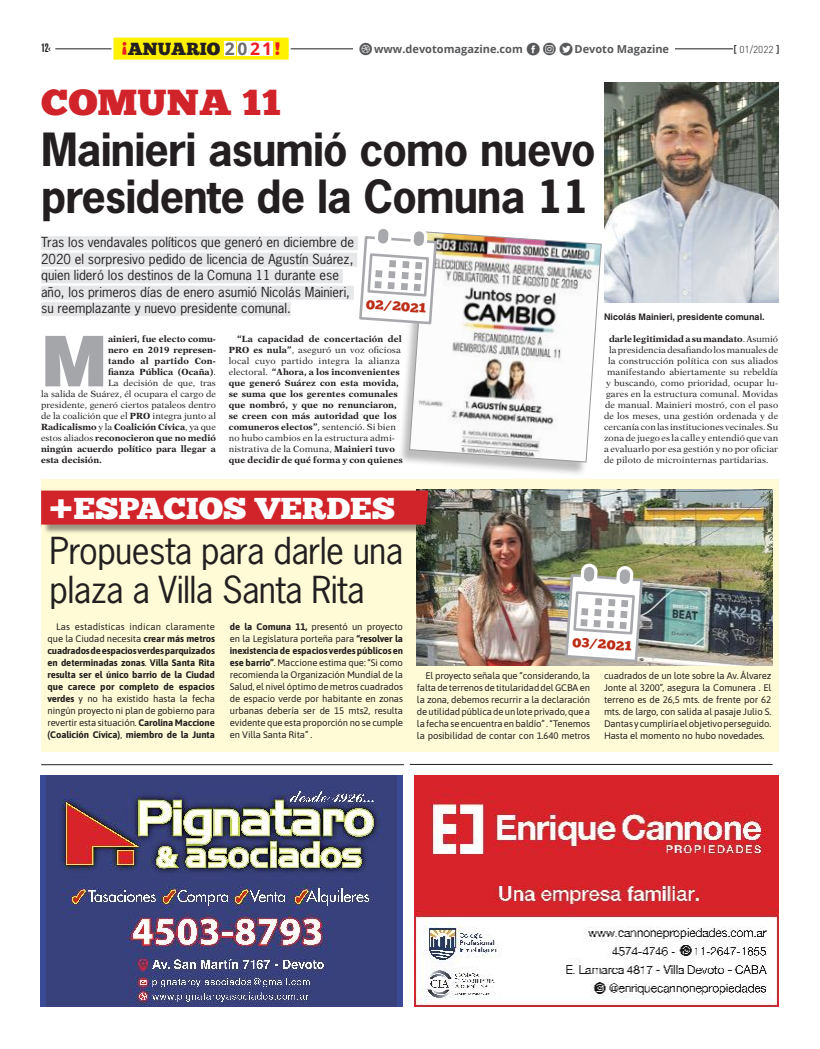
<style>
.page{position:relative;width:820px;height:1049px;background:#fff}
.page>*{position:absolute;margin:0;border:0;box-sizing:border-box;transform-origin:0 0}
.t1{font:900 70.1px "Helvetica LT Std";color:#a5a6aa}
.t2{font:700 43px/47px "News Gothic";letter-spacing:-.02em;color:#231f20}
.t3{font:36px "Chunk Five Ex";color:#d1232a;scale:1.1 1}
.t4{font:35px/39px "News Gothic";letter-spacing:-.02em;color:#231f20}
.t5{font:30px "Chunk Five Ex";color:#fff;scale:1.1 1}
.t6{font:17.4px "Chunk Five Ex";color:#231f20;scale:1.05 1}
.t7{font:13px/16.5px "News Gothic";color:#231f20}
.t8{font:13px "Chunk Five Ex";color:#bc2e18;scale:1.15 1}
.t9{font:12px "Helvetica LT Std Ultra Comp";color:#231f20}
.t10{font:700 11px "Open Sans";color:#57585a}
.t11{font:300 10px "DIN";color:#231f20}
.t12{font:9.5px/12px "Asap";letter-spacing:-.01em;color:#231f20;text-align:justify}
.t13{font:700 9px/11px "New Aster";letter-spacing:.01em;color:#231f20}
.t14{font:9px "New Aster";letter-spacing:.01em;color:#231f20}
.t15{font:700 9px "Helvetica";color:#231f20}
.s1{font-family:"Helvetica LT Std";font-weight:700;font-size:10px}
.s2{font-family:"Open Sans";font-weight:700;color:#6c6d70}
.s3{font-family:"Open Sans";font-weight:800;color:#ee1d23}
.s4{font-family:"Open Sans";font-weight:700;color:#ee1d23}
.s5{font-size:18px;color:#ee1d23}
.s6{font-family:"Social Circles";font-weight:400;font-size:23px}
.s7{font-weight:500}
.s8{font-weight:400}
.s9{font-weight:700}
</style>
<div class="page">
<hr style="left:55px;top:49px;width:717px;height:1px;background:#231f20">
<div style="left:732px;top:44px;width:47px;height:12px;background:#fff"></div>
<div style="left:352px;top:40px;width:322px;height:20px;background:#fff"></div>
<svg style="left:110px;top:37px;width:181px;height:23px;background:#fef21b"></svg>
<div style="left:224px;top:42px;width:12px;height:14px;background:#fff"></div>
<div style="left:237px;top:42px;width:11px;height:14px;background:#fff"></div>
<div style="left:249px;top:42px;width:12px;height:14px;background:#fff"></div>
<div style="left:261px;top:42px;width:12px;height:14px;background:#fff"></div>
<div style="left:41px;top:479px;width:737px;height:273px;background:#fffbd6"></div>
<hr style="left:41px;top:764px;width:363px;height:1px;background:#231f20">
<hr style="left:409px;top:764px;width:363px;height:1px;background:#231f20">
<img style="left:414px;top:775px;width:364px;height:231px">
<div style="left:40px;top:775px;width:362px;height:231px;background:#3b4a94"></div>
<img style="left:46px;top:775px;width:350px;height:231px">
<div style="left:41px;top:236px;width:317px;height:14px;background:#e6e7e9"></div>
<div style="left:41px;top:253px;width:316px;height:14px;background:#e6e7e9"></div>
<div style="left:41px;top:269px;width:302px;height:14px;background:#e6e7e9"></div>
<div style="left:41px;top:286px;width:312px;height:14px;background:#e6e7e9"></div>
<div style="left:41px;top:302px;width:250px;height:14px;background:#e6e7e9"></div>
<div style="left:397px;top:234px;width:204px;height:242px;background:#231f20;opacity:.3"></div>
<svg style="left:408px;top:232px;width:194px;height:231px"></svg>
<img style="left:604px;top:82px;width:174px;height:220px">
<img style="left:416px;top:489px;width:356px;height:176px">
<svg style="left:359px;top:229px;width:79px;height:97px"></svg>
<svg style="left:563px;top:562px;width:81px;height:102px;background:#d1d2cc"></svg>
<div style="left:43px;top:492px;width:395px;height:42px;background:#231f20;opacity:.45"></div>
<div style="left:41px;top:490px;width:387px;height:35px;background:#d1232a"></div>
<p class="t9" style="left:41px;top:41px;width:12px">12<span class="s1">‹</span></p>
<h3 class="t6" style="left:122px;top:36px;width:152px"><sup>¡</sup>ANUARIO <span class="s2">2 0</span><span class="s3">2</span><span class="s4">1</span> <span class="s5">!</span></h3>
<p class="t10" style="left:358px;top:41px;width:312px"><span class="s6">a</span>www.devotomagazine.com <span class="s6">f$t</span>Devoto Magazine</p>
<p class="t11" style="left:733px;top:43px;width:48px"><span class="s7">[</span> 01/2022 <span class="s7">]</span></p>
<h3 class="t3" style="left:41px;top:75px;width:219px">COMUNA 11</h3>
<h2 class="t2" style="left:41px;top:125px;width:556px">Mainieri asumió como nuevo presidente de la Comuna 11</h2>
<p class="t7" style="left:41px;top:234px;width:314px">Tras los vendavales políticos que generó en diciembre de 2020 el sorpresivo pedido de licencia de Agustín Suárez, quien lideró los destinos de la Comuna 11 durante ese año, los primeros días de enero asumió Nicolás Mainieri, su reemplazante y nuevo presidente comunal.</p>
<h1 class="t1" style="left:41px;top:315px;width:68px">M</h1>
<p class="t13" style="left:108px;top:334px;width:109px">ainieri, fue electo comu-</p>
<h3 class="t8" style="left:366px;top:294px;width:54px;rotate:4deg">02/2021</h3>
<p class="t15" style="left:603px;top:311px;width:162px">Nicolás Mainieri, presidente comunal.</p>
<p class="t13" style="left:229px;top:334px;width:175px;text-indent:9px">“La capacidad de concertación del PRO es nula”<span class="s8">, aseguró un voz oficiosa local cuyo partido integra la alianza electoral.</span> “Ahora, a los inconvenientes que generó Suárez con esta movida, se suma que los gerentes comunales que nombró, y que no renunciaron, se creen con más autoridad que los comuneros electos”<span class="s8">, sentenció. Si bien no hubo cambios en la estructura admi&shy;nistrativa de la Comuna,</span> Mainieri tuvo que decidir de qué forma y con quienes</p>
<p class="t13" style="left:608px;top:334px;width:170px">darle legitimidad a su mandato<span class="s8">. Asumió</span></p>
<p class="t14" style="left:608px;top:345px;width:171px">la presidencia desafiando los manuales de</p>
<p class="t14" style="left:607px;top:356px;width:171px">la construcción política con sus aliados</p>
<p class="t14" style="left:606px;top:367px;width:172px">manifestando abiertamente su rebeldía</p>
<p class="t14" style="left:605px;top:378px;width:173px">y buscando, como prioridad, ocupar lu-</p>
<p class="t14" style="left:605px;top:389px;width:173px">gares en la estructura comunal. Movidas</p>
<p class="t14" style="left:604px;top:400px;width:175px">de manual. Mainieri mostró, con el paso</p>
<p class="t14" style="left:603px;top:411px;width:176px">de los meses, una gestión ordenada y de</p>
<p class="t14" style="left:603px;top:422px;width:176px">cercanía con las instituciones vecinales. Su</p>
<p class="t14" style="left:603px;top:433px;width:176px">zona de juego es la calle y entendió que van</p>
<p class="t14" style="left:603px;top:444px;width:175px">a evaluarlo por esa gestión y no por oficiar</p>
<p class="t14" style="left:603px;top:455px;width:166px">de piloto de microinternas partidarias.</p>
<p class="t13" style="left:108px;top:345px;width:109px">nero en 2019 represen-</p>
<p class="t13" style="left:108px;top:356px;width:109px">tando al partido Con-</p>
<p class="t13" style="left:108px;top:367px;width:109px">fianza Pública (Ocaña)<span class="s8">.</span></p>
<p class="t14" style="left:108px;top:378px;width:109px">La decisión de que, tras</p>
<p class="t14" style="left:41px;top:389px;width:176px">la salida de Suárez, él ocupara el cargo de</p>
<p class="t14" style="left:41px;top:400px;width:176px">presidente, generó ciertos pataleos dentro</p>
<p class="t14" style="left:41px;top:411px;width:176px">de la coalición que el <span class="s9">PRO</span> integra junto al</p>
<p class="t13" style="left:41px;top:422px;width:176px">Radicalismo <span class="s8">y la</span> Coalición Cívica<span class="s8">, ya que</span></p>
<p class="t13" style="left:41px;top:433px;width:176px"><span class="s8">estos aliados</span> reconocieron que no medió</p>
<p class="t13" style="left:41px;top:444px;width:176px">ningún acuerdo político para llegar a</p>
<p class="t13" style="left:41px;top:455px;width:62px">esta decisión.</p>
<h3 class="t5" style="left:50px;top:486px;width:315px">+ESPACIOS VERDES</h3>
<h3 class="t4" style="left:50px;top:530px;width:355px">Propuesta para darle una plaza a Villa Santa Rita</h3>
<p class="t12" style="left:230px;top:620px;width:174px">de la Comuna 11, presentó un proyecto en la Legislatura porteña para “resolver la inexistencia de espacios verdes públicos en ese barrio”. Maccione estima que: “Si como recomienda la Organización Mundial de la Salud, el nivel óptimo de metros cuadrados de espacio verde por habitante en zonas urbanas debería ser de 15 mts2, resulta evidente que esta proporción no se cumple en Villa Santa Rita” .</p>
<p class="t12" style="left:47px;top:620px;width:169px;text-indent:9px">Las estadísticas indican claramente que la Ciudad necesita crear más metros cuadrados de espacios verdes parquizados en determinadas zonas. Villa Santa Rita resulta ser el único barrio de la Ciudad que carece por completo de espacios verdes y no ha existido hasta la fecha ningún proyecto ni plan de gobierno para revertir esta situación. Carolina Maccione (Coalición Cívica), miembro de la Junta</p>
<h3 class="t8" style="left:573px;top:632px;width:53px;rotate:4deg">03/2021</h3>
<p class="t12" style="left:417px;top:669px;width:174px;text-indent:9px">El proyecto señala que “considerando, la falta de terrenos de titularidad del GCBA en la zona, debemos recurrir a la declaración de utilidad pública de un lote privado, que a la fecha se encuentra en baldío” . “Tenemos la posibilidad de contar con 1.640 metros</p>
<p class="t12" style="left:603px;top:669px;width:169px">cuadrados de un lote sobre la Av. Álvarez Jonte al 3200”, asegura la Comunera . El terreno es de 26,5 mts. de frente por 62 mts. de largo, con salida al pasaje Julio S.<br>Dantas y cumpliría el objetivo perseguido.<br>Hasta el momento no hubo novedades.</p>
</div>
